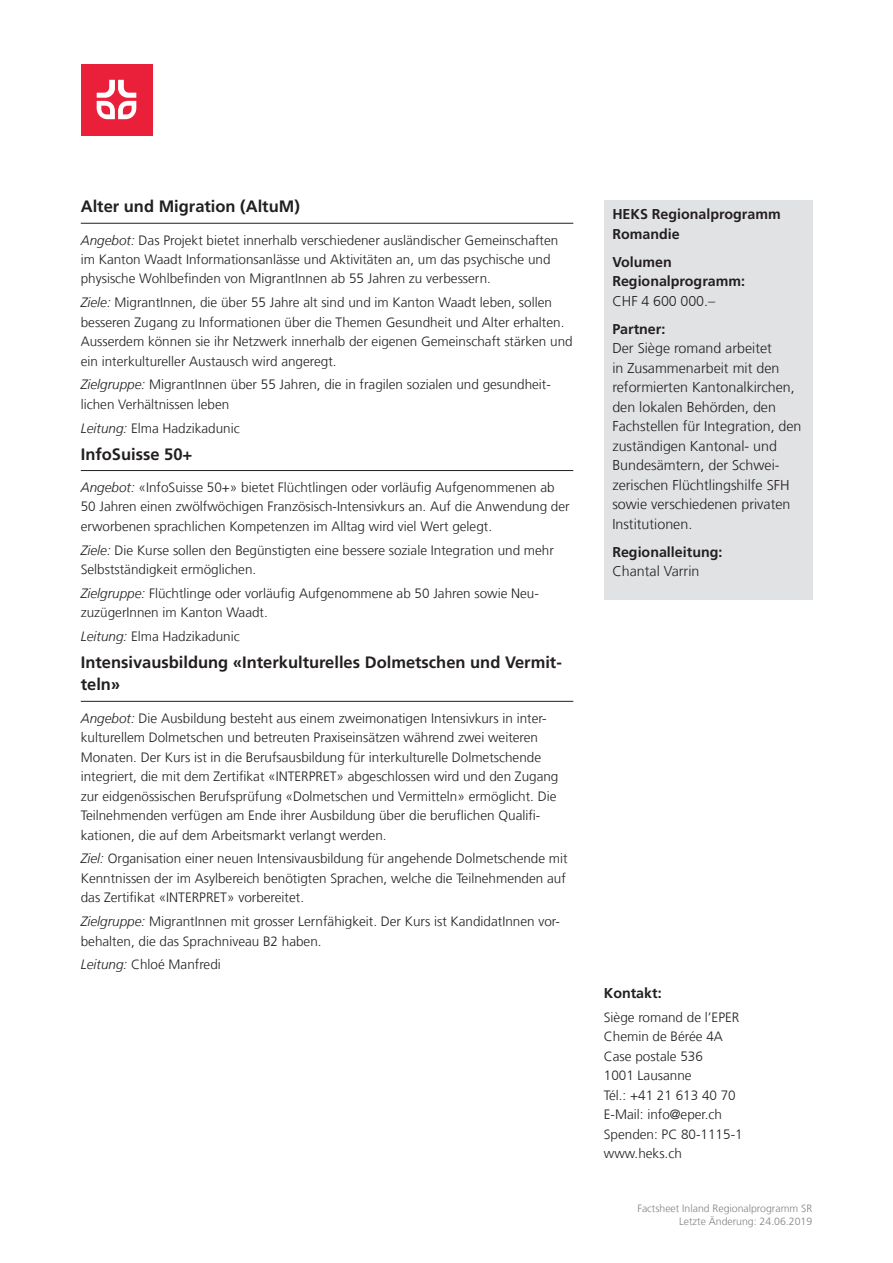
<style>
.page{position:relative;width:893px;height:1263px;background:#fff}
.page>*{position:absolute;margin:0;border:0;box-sizing:border-box;transform-origin:0 0}
.t1{font:700 16.5px/22.5px "Frutiger LT Com";color:#231f20}
.t2{font:300 14.25px/19.5px "Frutiger LT Com";color:#231f20}
.t3{font:700 14.25px/19.5px "Frutiger LT Com";color:#231f20}
.t4{font:300 13.5px/19.5px "Frutiger LT Com";color:#231f20}
.t5{font:300 10.5px/12.6px "Frutiger LT Com";color:#808285;text-align:right}
.s1{font-style:italic}
</style>
<div class="page">
<div style="left:604px;top:200px;width:208px;height:400px;background:#e1e2e4"></div>
<hr style="left:81px;top:223px;width:492px;height:1px;background:#231f20">
<hr style="left:81px;top:470px;width:492px;height:1px;background:#231f20">
<hr style="left:81px;top:701px;width:492px;height:1px;background:#231f20">
<div style="left:81px;top:64px;width:71px;height:71px;background:#ea203a"></div>
<svg style="left:97px;top:80px;width:39px;height:39px"></svg>
<p class="t1" style="left:81px;top:195px;width:221px">Alter und Migration (AltuM)</p>
<p class="t4" style="left:81px;top:230px;width:479px"><span class="s1">Angebot:</span> Das Projekt bietet innerhalb verschiedener ausländischer Gemeinschaften im Kanton Waadt Informationsanlässe und Aktivitäten an, um das psychische und physische Wohlbefinden von MigrantInnen ab 55 Jahren zu verbessern.</p>
<p class="t4" style="left:81px;top:293px;width:493px"><span class="s1">Ziele:</span> MigrantInnen, die über 55 Jahre alt sind und im Kanton Waadt leben, sollen besseren Zugang zu Informationen über die Themen Gesundheit und Alter erhalten.<br>Ausserdem können sie ihr Netzwerk innerhalb der eigenen Gemeinschaft stärken und ein interkultureller Austausch wird angeregt.</p>
<p class="t4" style="left:81px;top:375px;width:472px"><span class="s1">Zielgruppe:</span> MigrantInnen über 55 Jahren, die in fragilen sozialen und gesundheit&shy;lichen Verhältnissen leben</p>
<p class="t4" style="left:81px;top:418px;width:161px"><span class="s1">Leitung:</span> Elma Hadzikadunic</p>
<p class="t1" style="left:81px;top:443px;width:113px">InfoSuisse 50+</p>
<p class="t4" style="left:81px;top:477px;width:490px"><span class="s1">Angebot:</span> «InfoSuisse 50+» bietet Flüchtlingen oder vorläufig Aufgenommenen ab<br>50 Jahren einen zwölfwöchigen Französisch-Intensivkurs an. Auf die Anwendung der erworbenen sprachlichen Kompetenzen im Alltag wird viel Wert gelegt.</p>
<p class="t4" style="left:81px;top:540px;width:475px"><span class="s1">Ziele:</span> Die Kurse sollen den Begünstigten eine bessere soziale Integration und mehr<br>Selbstständigkeit ermöglichen.</p>
<p class="t4" style="left:81px;top:583px;width:459px"><span class="s1">Zielgruppe:</span> Flüchtlinge oder vorläufig Aufgenommene ab 50 Jahren sowie Neu&shy;zuzügerInnen im Kanton Waadt.</p>
<p class="t4" style="left:81px;top:627px;width:161px"><span class="s1">Leitung:</span> Elma Hadzikadunic</p>
<p class="t1" style="left:81px;top:651px;width:483px">Intensivausbildung «Interkulturelles Dolmetschen und Vermit&shy;teln»</p>
<p class="t4" style="left:81px;top:708px;width:479px"><span class="s1">Angebot:</span> Die Ausbildung besteht aus einem zweimonatigen Intensivkurs in inter&shy;kulturellem Dolmetschen und betreuten Praxiseinsätzen während zwei weiteren Monaten. Der Kurs ist in die Berufsausbildung für interkulturelle Dolmetschende integriert, die mit dem Zertifikat «INTERPRET» abgeschlossen wird und den Zugang zur eidgenössischen Berufsprüfung «Dolmetschen und Vermitteln» ermöglicht. Die Teilnehmenden verfügen am Ende ihrer Ausbildung über die beruflichen Qualifi&shy;kationen, die auf dem Arbeitsmarkt verlangt werden.</p>
<p class="t4" style="left:81px;top:849px;width:488px"><span class="s1">Ziel:</span> Organisation einer neuen Intensivausbildung für angehende Dolmetschende mit<br>Kenntnissen der im Asylbereich benötigten Sprachen, welche die Teilnehmenden auf das Zertifikat «INTERPRET» vorbereitet.</p>
<p class="t4" style="left:81px;top:912px;width:481px"><span class="s1">Zielgruppe:</span> MigrantInnen mit grosser Lernfähigkeit. Der Kurs ist KandidatInnen vor&shy;behalten, die das Sprachniveau B2 haben.</p>
<p class="t4" style="left:81px;top:955px;width:142px"><span class="s1">Leitung:</span> Chloé Manfredi</p>
<p class="t3" style="left:612px;top:204px;width:170px">HEKS Regionalprogramm<br>Romandie</p>
<p class="t3" style="left:612px;top:252px;width:134px">Volumen<br>Regionalprogramm:</p>
<p class="t2" style="left:612px;top:291px;width:104px">CHF 4 600 000.–</p>
<p class="t3" style="left:612px;top:319px;width:55px">Partner:</p>
<p class="t2" style="left:612px;top:338px;width:191px">Der Siège romand arbeitet<br>in Zusammenarbeit mit den reformierten Kantonalkirchen, den lokalen Behörden, den<br>Fachstellen für Integration, den zuständigen Kantonal- und<br>Bundesämtern, der Schwei&shy;zerischen Flüchtlingshilfe SFH sowie verschiedenen privaten<br>Institutionen.</p>
<p class="t3" style="left:612px;top:542px;width:112px">Regionalleitung:</p>
<p class="t2" style="left:612px;top:561px;width:89px">Chantal Varrin</p>
<p class="t3" style="left:604px;top:983px;width:59px">Kontakt:</p>
<p class="t4" style="left:604px;top:1007px;width:140px">Siège romand de l’EPER<br>Chemin de Bérée 4A<br>Case postale 536<br>1001 Lausanne<br>Tél.: +41 21 613 40 70<br>E-Mail: info@eper.ch<br>Spenden: PC 80-1115-1 www.heks.ch</p>
<p class="t5" style="left:637px;top:1202px;width:176px">Factsheet Inland Regionalprogramm SR<br>Letzte Änderung: 24.06.2019</p>
</div>
